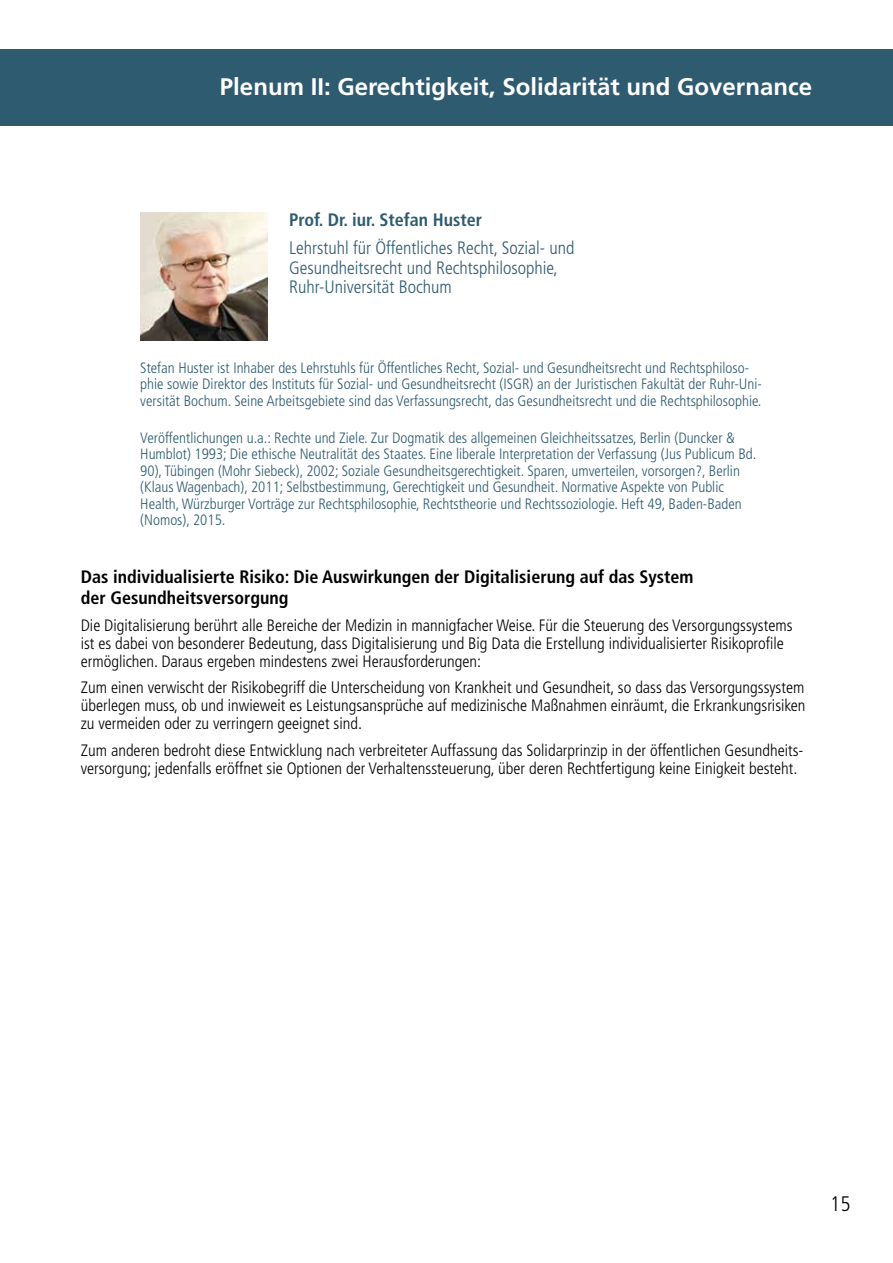
<style>
.page{position:relative;width:893px;height:1263px;background:#fff}
.page>*{position:absolute;margin:0;border:0;box-sizing:border-box;transform-origin:0 0}
.t1{font:700 24px "Frutiger LT Std";color:#fff}
.t2{font:300 condensed 21px "Frutiger LT Std";color:#000}
.t3{font:300 condensed 18px/19.5px "Frutiger LT Std";color:#2f5b70}
.t4{font:700 condensed 18px/21px "Frutiger LT Std";color:#000}
.t5{font:700 condensed 18px "Frutiger LT Std";color:#2f5b70}
.t6{font:300 condensed 16.5px/18px "Frutiger LT Std";color:#000}
.t7{font:300 condensed 15px/16.5px "Frutiger LT Std";color:#2f5b70}
</style>
<div class="page">
<img style="left:140px;top:213px;width:128px;height:127px">
<div style="left:0;top:49px;width:893px;height:76px;background:#2f5b70"></div>
<h1 class="t1" style="left:81px;top:72px;width:594px">Plenum II: Ger chtigkeit, Solidarität und Governance</h1>
<h1 class="t1" style="left:220px;top:72px;width:594px">Plenum II: Gerechtigkeit, Solidarität und Governance</h1>
<p class="t5" style="left:289px;top:209px;width:195px">Prof. Dr. iur. Stefan Huster</p>
<p class="t3" style="left:289px;top:238px;width:287px">Lehrstuhl für Öffentliches Recht, Sozial- und<br>Gesundheitsrecht und Rechtsphilosophie,<br>Ruhr-Universität Bochum</p>
<p class="t7" style="left:140px;top:359px;width:623px">Stefan Huster ist Inhaber des Lehrstuhls für Öffentliches Recht, Sozial- und Gesundheitsrecht und Rechtsphiloso&shy;phie sowie Direktor des Instituts für Sozial- und Gesundheitsrecht (ISGR) an der Juristischen Fakultät der Ruhr-Uni&shy;versität Bochum. Seine Arbeitsgebiete sind das Verfassungsrecht, das Gesundheitsrecht und die Rechtsphilosophie.</p>
<p class="t7" style="left:140px;top:430px;width:617px">Veröffentlichungen u.a.: Rechte und Ziele. Zur Dogmatik des allgemeinen Gleichheitssatzes, Berlin (Duncker &amp; Humblot) 1993; Die ethische Neutralität des Staates. Eine liberale Interpretation der Verfassung (Jus Publicum Bd.<br>90), Tübingen (Mohr Siebeck), 2002; Soziale Gesundheitsgerechtigkeit. Sparen, umverteilen, vorsorgen?, Berlin (Klaus Wagenbach), 2011; Selbstbestimmung, Gerechtigkeit und Gesundheit. Normative Aspekte von Public Health, Würzburger Vorträge zur Rechtsphilosophie, Rechtstheorie und Rechtssoziologie. Heft 49, Baden-Baden (Nomos), 2015.</p>
<p class="t4" style="left:81px;top:567px;width:614px">Das individualisierte Risiko: Die Auswirkungen der Digitalisierung auf das System der Gesundheitsversorgung</p>
<p class="t6" style="left:81px;top:616px;width:713px">Die Digitalisierung berührt alle Bereiche der Medizin in mannigfacher Weise. Für die Steuerung des Versorgungssystems ist es dabei von besonderer Bedeutung, dass Digitalisierung und Big Data die Erstellung individualisierter Risikoprofile ermöglichen. Daraus ergeben mindestens zwei Herausforderungen:</p>
<p class="t6" style="left:81px;top:679px;width:726px;text-align:justify">Zum einen verwischt der Risikobegriff die Unterscheidung von Krankheit und Gesundheit, so dass das Versorgungssystem überlegen muss, ob und inwieweit es Leistungsansprüche auf medizinische Maßnahmen einräumt, die Erkrankungsrisiken zu vermeiden oder zu verringern geeignet sind.</p>
<p class="t6" style="left:81px;top:741px;width:724px">Zum anderen bedroht diese Entwicklung nach verbreiteter Auffassung das Solidarprinzip in der öffentlichen Gesundheits&shy;versorgung; jedenfalls eröffnet sie Optionen der Verhaltenssteuerung, über deren Rechtfertigung keine Einigkeit besteht.</p>
<h2 class="t2" style="left:830px;top:1191px;width:22px">15</h2>
</div>
